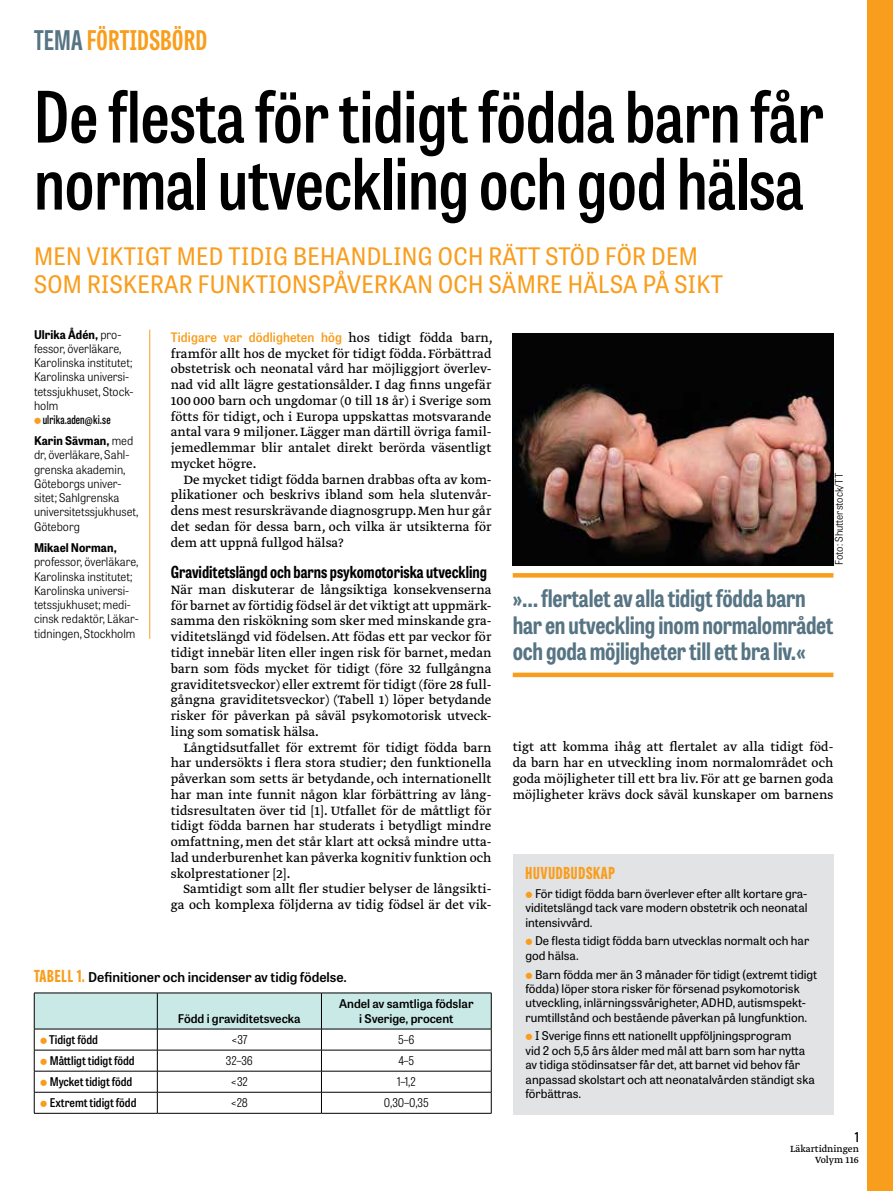
<style>
.page{position:relative;width:893px;height:1191px;background:#fff}
.page>*{position:absolute;margin:0;border:0;box-sizing:border-box;transform-origin:0 0}
.t1{font:600 70.5px/67.1px "Tablet Gothic Condensed";letter-spacing:-.005em;color:#000}
.t2{font:700 27px "Tablet Gothic Compressed";letter-spacing:.02em;color:#f99d1c}
.t3{font:700 24px/26.2px "Tablet Gothic Condensed";letter-spacing:-.01em;color:#567483}
.t4{font:24px/28.5px "Tablet Gothic Narrow";letter-spacing:.015em;color:#f99d1c}
.t5{font:700 16.5px "Tablet Gothic Condensed";color:#000}
.t6{font:800 16.5px "Tablet Gothic Compressed";letter-spacing:.045em;color:#f99d1c}
.t7{font:14.25px/15.8px "Greta Text Pro Regular Min";color:#000;text-align:justify}
.t8{font:600 13.5px "Tablet Gothic";color:#000}
.t9{font:600 13.5px "Tablet Gothic Condensed";color:#000}
.t10{font:600 13.05px "Tablet Gothic Narrow";letter-spacing:.01em;color:#f99d1c}
.t11{font:12px/14.4px "Tablet Gothic";color:#000}
.t12{font:300 12px/14.2px "Tablet Gothic Narrow";color:#000}
.t13{font:600 semi-condensed 12px "Tablet Gothic";color:#000}
.t14{font:600 12px/15px "Tablet Gothic";color:#000;text-align:center}
.t15{font:300 semi-condensed 12px "Tablet Gothic";letter-spacing:-.01em;color:#000}
.t16{font:600 12px "Tablet Gothic Compressed";letter-spacing:.01em;color:#000}
.t17{font:700 12px "Tablet Gothic Narrow";letter-spacing:.005em;color:#000}
.t18{font:10.5px/10.5px "Greta Text Pro";color:#000;text-align:right}
.t19{font:300 10.5px "Tablet Gothic Narrow";color:#000}
.s1{color:#567483}
.s2{font-weight:700}
.s3{font-family:"Greta Text Pro Regular Min";font-weight:400;font-size:14.25px;color:#000}
.s4{font-family:"Tablet Gothic Compressed";font-weight:800;font-size:16.5px;color:#f99d1c}
</style>
<div class="page">
<div style="left:867px;top:0;width:26px;height:1191px;background:#f99d1c"></div>
<hr style="left:149px;top:330px;width:1px;height:309px;background:#f99d1c">
<div style="left:513px;top:854px;width:320px;height:260px;background:#e2e3e4"></div>
<svg style="left:513px;top:573px;width:320px;height:4px"></svg>
<div style="left:513px;top:672px;width:320px;height:5px;background:#f99d1c"></div>
<hr style="left:34px;top:992px;width:123px;height:1px;background:#000">
<hr style="left:157px;top:992px;width:164px;height:1px;background:#000">
<hr style="left:321px;top:992px;width:170px;height:1px;background:#000">
<hr style="left:34px;top:1113px;width:123px;height:1px;background:#000">
<hr style="left:157px;top:1113px;width:164px;height:1px;background:#000">
<hr style="left:321px;top:1113px;width:170px;height:1px;background:#000">
<img style="left:513px;top:334px;width:320px;height:232px">
<svg style="left:34px;top:993px;width:458px;height:120px"></svg>
<h2 class="t2" style="left:34px;top:22px;width:175px"><span class="s1">TEMA</span> FÖRTIDSBÖRD</h2>
<h1 class="t1" style="left:34px;top:81px;width:791px">De flesta för tidigt födda barn får normal utveckling och god hälsa</h1>
<h3 class="t4" style="left:34px;top:241px;width:690px">MEN VIKTIGT MED TIDIG BEHANDLING OCH RÄTT STÖD FÖR DEM<br>SOM RISKERAR FUNKTIONSPÅVERKAN OCH SÄMRE HÄLSA PÅ SIKT</h3>
<p class="t12" style="left:34px;top:327px;width:101px"><span class="s2">Ulrika Ådén,</span> pro&shy;fessor, överläkare,<br>Karolinska institutet;<br>Karolinska universi&shy;tetssjukhuset, Stock&shy;holm</p>
<p class="t16" style="left:43px;top:411px;width:69px">ulrika.aden@ki.se</p>
<p class="t12" style="left:34px;top:433px;width:106px"><span class="s2">Karin Sävman,</span> med dr, överläkare, Sahl&shy;grenska akademin,<br>Göteborgs univer&shy;sitet; Sahlgrenska universitetssjukhuset,<br>Göteborg</p>
<p class="t17" style="left:34px;top:539px;width:84px">Mikael Norman,</p>
<p class="t12" style="left:34px;top:554px;width:106px">professor, överläkare,<br>Karolinska institutet;<br>Karolinska universi&shy;tetssjukhuset; medi&shy;cinsk redaktör, Läkar&shy;tidningen, Stockholm</p>
<p class="t10" style="left:171px;top:328px;width:324px">Tidigare var dödligheten hög <span class="s3">hos tidigt födda barn,</span></p>
<p class="t7" style="left:171px;top:346px;width:322px">framför allt hos de mycket för tidigt födda. Förbättrad obstetrisk och neonatal vård har möjliggjort överlev&shy;nad vid allt lägre gestationsålder. I dag finns ungefär 100 000 barn och ungdomar (0 till 18 år) i Sverige som fötts för tidigt, och i Europa uppskattas motsvarande antal vara 9 miljoner. Lägger man därtill övriga famil&shy;jemedlemmar blir antalet direkt berörda väsentligt mycket högre.</p>
<p class="t7" style="left:171px;top:472px;width:322px;text-indent:13px">De mycket tidigt födda barnen drabbas ofta av kom&shy;plikationer och beskrivs ibland som hela slutenvår&shy;dens mest resurskrävande diagnosgrupp. Men hur går det sedan för dessa barn, och vilka är utsikterna för dem att uppnå fullgod hälsa?</p>
<p class="t5" style="left:171px;top:561px;width:318px">Graviditetslängd och barns psykomotoriska utveckling</p>
<p class="t7" style="left:171px;top:582px;width:322px">När man diskuterar de långsiktiga konsekvenserna för barnet av förtidig födsel är det viktigt att uppmärk&shy;samma den riskökning som sker med minskande gra&shy;viditetslängd vid födelsen. Att födas ett par veckor för tidigt innebär liten eller ingen risk för barnet, medan barn som föds mycket för tidigt (före 32 fullgångna graviditetsveckor) eller extremt för tidigt (före 28 full&shy;gångna graviditetsveckor) (Tabell 1) löper betydande risker för påverkan på såväl psykomotorisk utveck&shy;ling som somatisk hälsa.</p>
<p class="t7" style="left:171px;top:740px;width:322px;text-indent:13px">Långtidsutfallet för extremt för tidigt födda barn har undersökts i flera stora studier; den funktionella påverkan som setts är betydande, och internationellt har man inte funnit någon klar förbättring av lång&shy;tidsresultaten över tid [1]. Utfallet för de måttligt för tidigt födda barnen har studerats i betydligt mindre omfattning, men det står klart att också mindre utta&shy;lad underburenhet kan påverka kognitiv funktion och skolprestationer [2].</p>
<p class="t7" style="left:171px;top:881px;width:322px;text-align:right">Samtidigt som allt fler studier belyser de långsikti&shy;ga och komplexa följderna av tidig födsel är det vik-</p>
<p class="t8" style="left:34px;top:968px;width:314px"><span class="s4">TABELL 1.</span> Definitioner och incidenser av tidig födelse.</p>
<p class="t14" style="left:178px;top:1010px;width:124px">Född i graviditetsvecka</p>
<p class="t14" style="left:339px;top:995px;width:136px">Andel av samtliga födslar i Sverige, procent</p>
<p class="t13" style="left:49px;top:1031px;width:50px">Tidigt född</p>
<p class="t15" style="left:231px;top:1031px;width:18px">&lt;37</p>
<p class="t15" style="left:398px;top:1031px;width:18px">5–6</p>
<p class="t13" style="left:50px;top:1052px;width:86px">Måttligt tidigt född</p>
<p class="t15" style="left:226px;top:1052px;width:28px">32–36</p>
<p class="t15" style="left:398px;top:1052px;width:17px">4–5</p>
<p class="t13" style="left:50px;top:1073px;width:84px">Mycket tidigt född</p>
<p class="t15" style="left:231px;top:1073px;width:18px">&lt;32</p>
<p class="t15" style="left:397px;top:1073px;width:20px">1–1,2</p>
<p class="t13" style="left:50px;top:1094px;width:88px">Extremt tidigt född</p>
<p class="t15" style="left:231px;top:1094px;width:19px">&lt;28</p>
<p class="t15" style="left:384px;top:1094px;width:47px">0,30–0,35</p>
<p class="t19" style="left:832px;top:564px;width:93px;rotate:-90deg">Foto: Shutterstock/TT</p>
<h3 class="t3" style="left:513px;top:584px;width:322px">»… flertalet av alla tidigt födda barn har en utveckling inom normalområdet och goda möjligheter till ett bra liv.«</h3>
<p class="t7" style="left:513px;top:740px;width:322px">tigt att komma ihåg att flertalet av alla tidigt föd&shy;da barn har en utveckling inom normalområdet och goda möjligheter till ett bra liv. För att ge barnen goda möjligheter krävs dock såväl kunskaper om barnens</p>
<p class="t6" style="left:525px;top:861px;width:91px">HUVUDBUDSKAP</p>
<p class="t11" style="left:525px;top:886px;width:284px;text-align:justify;text-indent:10px">För tidigt födda barn överlever efter allt kortare gra&shy;viditetslängd tack vare modern obstetrik och neonatal intensivvård.</p>
<p class="t11" style="left:525px;top:933px;width:285px;text-indent:10px">De flesta tidigt födda barn utvecklas normalt och har god hälsa.</p>
<p class="t11" style="left:525px;top:966px;width:293px;text-indent:10px">Barn födda mer än 3 månader för tidigt (extremt tidigt födda) löper stora risker för försenad psykomotorisk utveckling, inlärningssvårigheter, ADHD, autismspekt&shy;rumtillstånd och bestående påverkan på lungfunktion.</p>
<p class="t11" style="left:525px;top:1028px;width:291px;text-indent:10px">I Sverige finns ett nationellt uppföljningsprogram<br>vid 2 och 5,5 års ålder med mål att barn som har nytta av tidiga stödinsatser får det, att barnet vid behov får anpassad skolstart och att neonatalvården ständigt ska förbättras.</p>
<p class="t9" style="left:855px;top:1127px;width:6px">1</p>
<p class="t18" style="left:790px;top:1144px;width:70px">Läkartidningen<br>Volym 116</p>
</div>
